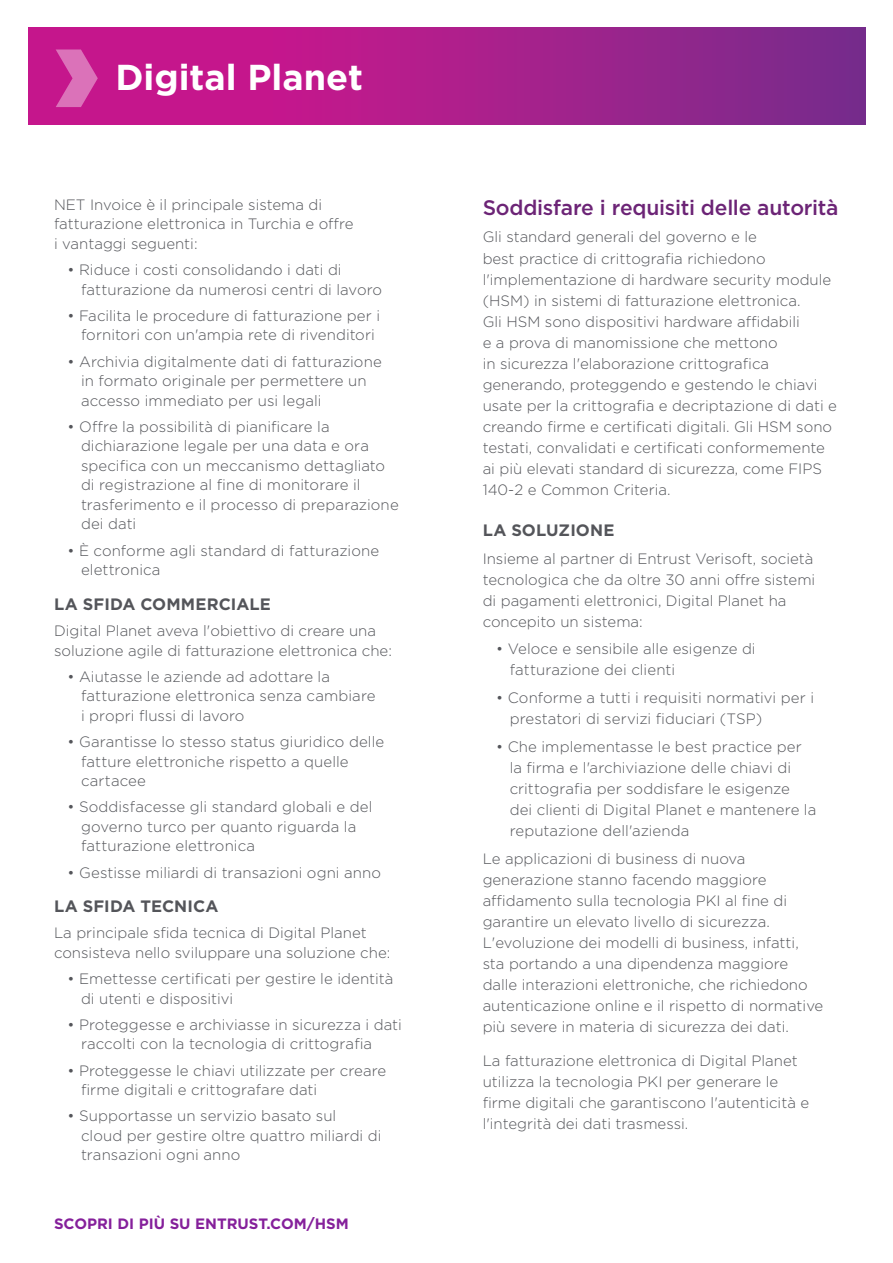
<style>
.page{position:relative;width:893px;height:1263px;background:#fff}
.page>*{position:absolute;margin:0;border:0;box-sizing:border-box;transform-origin:0 0}
.t1{font:700 36px "Gotham";color:#fff}
.t2{font:500 21px "Gotham";letter-spacing:-.01em;color:#6c2476}
.t3{font:700 16.5px "Gotham";letter-spacing:.005em;color:#54555a}
.t4{font:300 15px/21px "Gotham";color:#54555a}
.t5{font:700 15px "Gotham";color:#85209b}
</style>
<div class="page">
<svg style="left:29px;top:27px;width:837px;height:98px"></svg>
<svg style="left:56px;top:50px;width:42px;height:57px"></svg>
<h1 class="t1" style="left:115px;top:54px;width:249px">Digital Planet</h1>
<p class="t4" style="left:54px;top:194px;width:301px;line-height:19.5px">NET Invoice è il principale sistema di fatturazione elettronica in Turchia e offre i vantaggi seguenti:</p>
<p class="t4" style="left:81px;top:260px;width:303px;line-height:19.5px;text-indent:-14px">• Riduce i costi consolidando i dati di fatturazione da numerosi centri di lavoro</p>
<p class="t4" style="left:68px;top:305px;width:314px;line-height:19.5px;text-align:center">• Facilita le procedure di fatturazione per i fornitori con un'ampia rete di rivenditori</p>
<p class="t4" style="left:81px;top:351px;width:302px;line-height:19.5px;text-indent:-14px">• Archivia digitalmente dati di fatturazione in formato originale per permettere un accesso immediato per usi legali</p>
<p class="t4" style="left:81px;top:416px;width:319px;line-height:19.5px;text-indent:-14px">• Offre la possibilità di pianificare la dichiarazione legale per una data e ora specifica con un meccanismo dettagliato di registrazione al fine di monitorare il trasferimento e il processo di preparazione dei dati</p>
<p class="t4" style="left:81px;top:540px;width:300px;line-height:19.5px;text-indent:-14px">• È conforme agli standard di fatturazione elettronica</p>
<p class="t3" style="left:54px;top:593px;width:218px">LA SFIDA COMMERCIALE</p>
<p class="t4" style="left:54px;top:620px;width:339px;line-height:19.5px">Digital Planet aveva l'obiettivo di creare una soluzione agile di fatturazione elettronica che:</p>
<p class="t4" style="left:81px;top:666px;width:296px;line-height:19.5px;text-indent:-14px">• Aiutasse le aziende ad adottare la fatturazione elettronica senza cambiare i propri flussi di lavoro</p>
<p class="t4" style="left:81px;top:731px;width:305px;line-height:19.5px;text-indent:-14px">• Garantisse lo stesso status giuridico delle fatture elettroniche rispetto a quelle cartacee</p>
<p class="t4" style="left:81px;top:797px;width:293px;line-height:19.5px;text-indent:-14px">• Soddisfacesse gli standard globali e del governo turco per quanto riguarda la fatturazione elettronica</p>
<p class="t4" style="left:68px;top:861px;width:315px">• Gestisse miliardi di transazioni ogni anno</p>
<p class="t3" style="left:54px;top:895px;width:166px">LA SFIDA TECNICA</p>
<p class="t4" style="left:54px;top:923px;width:338px;line-height:19.5px">La principale sfida tecnica di Digital Planet consisteva nello sviluppare una soluzione che:</p>
<p class="t4" style="left:81px;top:968px;width:314px;line-height:19.5px;text-indent:-14px">• Emettesse certificati per gestire le identità di utenti e dispositivi</p>
<p class="t4" style="left:81px;top:1014px;width:322px;line-height:19.5px;text-indent:-14px">• Proteggesse e archiviasse in sicurezza i dati raccolti con la tecnologia di crittografia</p>
<p class="t4" style="left:81px;top:1060px;width:307px;line-height:19.5px;text-indent:-14px">• Proteggesse le chiavi utilizzate per creare firme digitali e crittografare dati</p>
<p class="t4" style="left:81px;top:1106px;width:302px;line-height:19.5px;text-indent:-14px">• Supportasse un servizio basato sul<br>cloud per gestire oltre quattro miliardi di transazioni ogni anno</p>
<p class="t5" style="left:54px;top:1214px;width:296px">SCOPRI DI PIÙ SU ENTRUST.COM/HSM</p>
<h2 class="t2" style="left:483px;top:194px;width:357px">Soddisfare i requisiti delle autorità</h2>
<p class="t4" style="left:483px;top:226px;width:356px">Gli standard generali del governo e le<br>best practice di crittografia richiedono l'implementazione di hardware security module (HSM) in sistemi di fatturazione elettronica.<br>Gli HSM sono dispositivi hardware affidabili<br>e a prova di manomissione che mettono<br>in sicurezza l'elaborazione crittografica generando, proteggendo e gestendo le chiavi usate per la crittografia e decriptazione di dati e creando firme e certificati digitali. Gli HSM sono testati, convalidati e certificati conformemente ai più elevati standard di sicurezza, come FIPS 140-2 e Common Criteria.</p>
<p class="t3" style="left:483px;top:519px;width:133px">LA SOLUZIONE</p>
<p class="t4" style="left:483px;top:547px;width:334px">Insieme al partner di Entrust Verisoft, società tecnologica che da oltre 30 anni offre sistemi di pagamenti elettronici, Digital Planet ha concepito un sistema:</p>
<p class="t4" style="left:510px;top:638px;width:248px;text-indent:-14px">• Veloce e sensibile alle esigenze di fatturazione dei clienti</p>
<p class="t4" style="left:510px;top:687px;width:306px;text-indent:-14px">• Conforme a tutti i requisiti normativi per i prestatori di servizi fiduciari (TSP)</p>
<p class="t4" style="left:510px;top:736px;width:308px;text-indent:-14px">• Che implementasse le best practice per la firma e l'archiviazione delle chiavi di crittografia per soddisfare le esigenze<br>dei clienti di Digital Planet e mantenere la reputazione dell'azienda</p>
<p class="t4" style="left:483px;top:847px;width:342px">Le applicazioni di business di nuova generazione stanno facendo maggiore affidamento sulla tecnologia PKI al fine di garantire un elevato livello di sicurezza.<br>L'evoluzione dei modelli di business, infatti, sta portando a una dipendenza maggiore dalle interazioni elettroniche, che richiedono autenticazione online e il rispetto di normative più severe in materia di sicurezza dei dati.</p>
<p class="t4" style="left:483px;top:1050px;width:328px">La fatturazione elettronica di Digital Planet utilizza la tecnologia PKI per generare le firme digitali che garantiscono l'autenticità e l'integrità dei dati trasmessi.</p>
</div>
